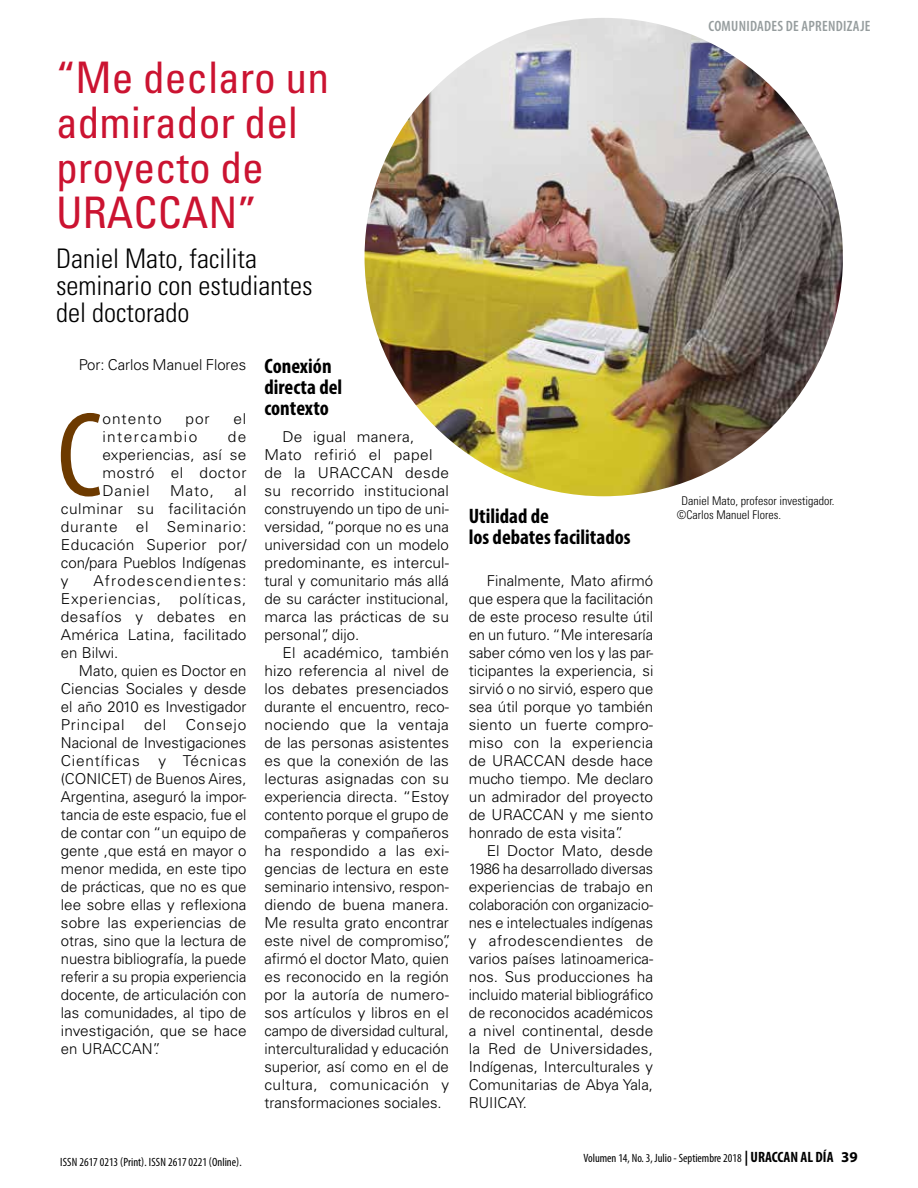
<style>
.page{position:relative;width:918px;height:1188px;background:#fff}
.page>*{position:absolute;margin:0;border:0;box-sizing:border-box;transform-origin:0 0}
.t1{font:condensed 121.8px "Myriad Pro";color:#6d3a00}
.t2{font:condensed 43.5px/45px "Univers LT Std";color:#cb1331}
.t3{font:300 condensed 27px/27px "Univers LT Std";color:#000}
.t4{font:700 condensed 21px/21px "Myriad Pro";color:#000}
.t5{font:300 15px/18px "Univers LT Std";letter-spacing:.005em;color:#000;text-align:justify}
.t6{font:600 condensed 15px "Myriad Pro";letter-spacing:.02em;color:#959c9d}
.t7{font:300 15px "Univers LT Std";letter-spacing:.09em;color:#000}
.t8{font:300 15px "Univers LT Std";letter-spacing:.065em;color:#000}
.t9{font:condensed 12px "Myriad Pro";color:#000}
.t10{font:300 condensed 12px/14.4px "Univers LT Std";color:#000}
.s1{font-weight:700;font-size:15px}
.s2{font-weight:700;font-stretch:normal;font-size:15px}
</style>
<div class="page">
<img style="left:365px;top:18px;width:478px;height:478px;border-radius:239px">
<h2 class="t2" style="left:56px;top:54px;width:275px">“Me declaro un admirador del proyecto de<br>URACCAN”</h2>
<h3 class="t3" style="left:56px;top:245px;width:258px">Daniel Mato, facilita seminario con estudiantes del doctorado</h3>
<p class="t5" style="left:79px;top:355px;width:169px">Por: Carlos Manuel Flores</p>
<h1 class="t1" style="left:57px;top:382px;width:47px">C</h1>
<p class="t8" style="left:102px;top:409px;width:61px">ontento</p>
<p class="t5" style="left:185px;top:409px;width:26px">por</p>
<p class="t5" style="left:233px;top:409px;width:15px">el</p>
<p class="t5" style="left:102px;top:427px;width:146px;text-indent:126px">de experiencias, así se mostró el doctor Daniel</p>
<p class="t7" style="left:102px;top:427px;width:96px">intercambio</p>
<p class="t5" style="left:61px;top:481px;width:187px;text-indent:174px">al culminar su facilitación durante el Seminario:<br>Educación Superior por/ con/para Pueblos Indígenas y</p>
<p class="t5" style="left:170px;top:481px;width:45px">Mato,</p>
<p class="t5" style="left:61px;top:571px;width:187px;text-indent:33px">Afrodescendientes:<br>Experiencias, políticas, desafíos y debates en América Latina, facilitado en Bilwi.</p>
<p class="t5" style="left:61px;top:661px;width:187px;text-indent:18px">Mato, quien es Doctor en Ciencias Sociales y desde el año 2010 es Investigador Principal</p>
<p class="t5" style="left:61px;top:715px;width:187px;text-indent:125px">Consejo Nacional de Investigaciones Científicas y Técnicas (CONICET) de Buenos Aires, Argentina, aseguró la impor&shy;tancia de este espacio, fue el de contar con “un equipo de gente ,que está en mayor o menor medida, en este tipo de prácticas, que no es que lee sobre ellas y reflexiona sobre las experiencias de otras, sino que la lectura de nuestra bibliografía, la puede referir a su propia experiencia docente, de articulación con las comunidades, al tipo de investigación, que se hace en URACCAN”.</p>
<p class="t5" style="left:144px;top:715px;width:24px">del</p>
<h3 class="t4" style="left:264px;top:355px;width:79px">Conexión directa del contexto</h3>
<p class="t5" style="left:264px;top:427px;width:186px;text-align:left;text-indent:18px">De igual manera,<br>Mato refirió el papel de la URACCAN desde su recorrido institucional construyendo un tipo de uni&shy;versidad, “porque no es una universidad con un modelo predominante, es intercul&shy;tural y comunitario más allá de su carácter institucional, marca las prácticas de su personal”, dijo.</p>
<p class="t5" style="left:264px;top:643px;width:188px;text-align:left;text-indent:18px">El académico, también hizo referencia al nivel de los debates presenciados durante el encuentro, reco&shy;nociendo que la ventaja de las personas asistentes es que la conexión de las lecturas asignadas con su experiencia directa. “Estoy contento porque el grupo de compañeras y compañeros ha respondido a las exi&shy;gencias de lectura en este seminario intensivo, respon&shy;diendo de buena manera.<br>Me resulta grato encontrar este nivel de compromiso”, afirmó el doctor Mato, quien es reconocido en la región por la autoría de numero&shy;sos artículos y libros en el campo de diversidad cultural, interculturalidad y educación superior, así como en el de cultura, comunicación y transformaciones sociales.</p>
<h3 class="t4" style="left:469px;top:505px;width:163px">Utilidad de<br>los debates facilitados</h3>
<p class="t5" style="left:469px;top:571px;width:186px;text-indent:18px">Finalmente, Mato afirmó que espera que la facilitación de este proceso resulte útil en un futuro. “Me interesaría saber cómo ven los y las par&shy;ticipantes la experiencia, si sirvió o no sirvió, espero que sea útil porque yo también siento un fuerte compro&shy;miso con la experiencia de URACCAN desde hace mucho tiempo. Me declaro un admirador del proyecto de URACCAN y me siento honrado de esta visita”.</p>
<p class="t5" style="left:469px;top:841px;width:186px;text-indent:18px">El Doctor Mato, desde 1986 ha desarrollado diversas experiencias de trabajo en colaboración con organizacio&shy;nes e intelectuales indígenas y afrodescendientes de varios países latinoamerica&shy;nos. Sus producciones ha incluido material bibliográfico de reconocidos académicos a nivel continental, desde la Red de Universidades, Indígenas, Interculturales y Comunitarias de Abya Yala, RUIICAY.</p>
<p class="t6" style="left:708px;top:18px;width:164px">COMUNIDADES DE APRENDIZAJE</p>
<p class="t10" style="left:677px;top:493px;width:159px;text-indent:4px">Daniel Mato, profesor investigador. ©Carlos Manuel Flores.</p>
<p class="t9" style="left:60px;top:1155px;width:183px">ISSN 2617 0213 (Print). ISSN 2617 0221 (Online).</p>
<p class="t9" style="left:584px;top:1151px;width:276px">Volumen 14, No. 3, Julio - Septiembre 2018 <span class="s1">| URACCAN AL DÍA</span> <span class="s2">39</span></p>
</div>
